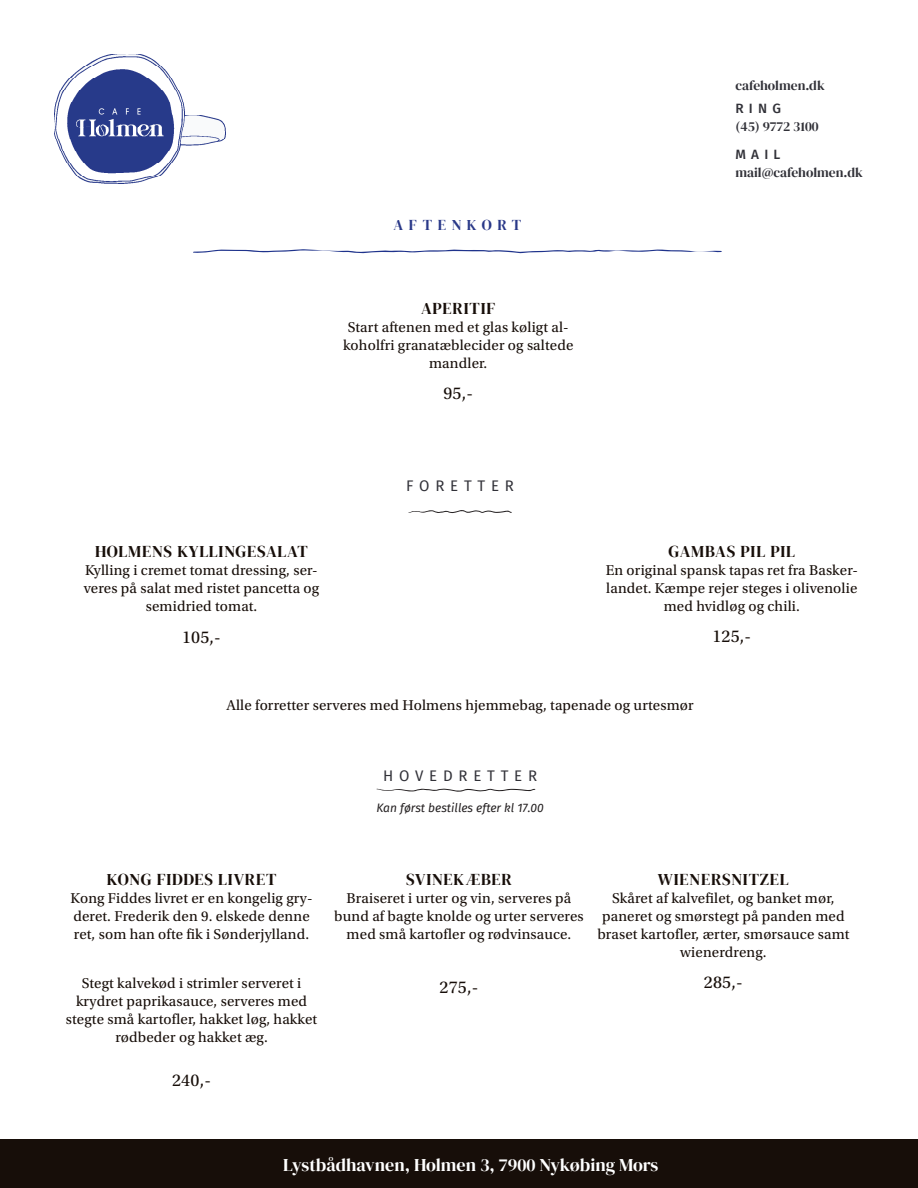
<style>
.page{position:relative;width:918px;height:1188px;background:#fff}
.page>*{position:absolute;margin:0;border:0;box-sizing:border-box;transform-origin:0 0}
.t1{font:18px "DM Serif Display";color:#fff}
.Menu_Item_Description{font:18px "Utopia Std";letter-spacing:.01em;color:#170e09}
.Menu_item{font:16.5px "DM Serif Display";letter-spacing:.05em;color:#170e09}
.Menu_Item_Description-2{font:16.5px "DM Serif Display";letter-spacing:.05em;color:#170e09}
.Menu_Item_Description-3{font:15px/18px "Utopia Std";letter-spacing:.01em;color:#170e09;text-align:center}
.Menu_Section{font:15px "Fira Sans";letter-spacing:.385em;color:#313138}
.Menu_Section-2{font:15px "DM Serif Display";letter-spacing:.37em;color:#293888}
.t2{font:13.5px "DM Serif Display";color:#313138}
.t3{font:500 13.5px "Fira Sans";letter-spacing:.385em;color:#313138}
.t4{font:italic 12px "Fira Sans";color:#231f20}
</style>
<div class="page">
<svg style="left:193px;top:249px;width:529px;height:4px"></svg>
<img style="left:54px;top:54px;width:172px;height:129px">
<div style="left:0;top:1140px;width:918px;height:48px;background:#170e09"></div>
<svg style="left:409px;top:510px;width:103px;height:3px"></svg>
<svg style="left:377px;top:789px;width:158px;height:3px"></svg>
<p class="Menu_Section-2" style="left:394px;top:216px;width:129px">AFTENKORT</p>
<p class="Menu_item" style="left:421px;top:298px;width:76px">APERITIF</p>
<p class="Menu_Item_Description-3" style="left:343px;top:318px;width:232px">Start aftenen med et glas køligt al&shy;koholfri granatæblecider og saltede mandler.</p>
<p class="Menu_Item_Description" style="left:443px;top:383px;width:31px">95,-</p>
<p class="Menu_item" style="left:95px;top:542px;width:215px">HOLMENS KYLLINGESALAT</p>
<p class="Menu_Item_Description-3" style="left:84px;top:562px;width:237px">Kylling i cremet tomat dressing, ser&shy;veres på salat med ristet pancetta og semidried tomat.</p>
<p class="Menu_Item_Description" style="left:182px;top:627px;width:40px">105,-</p>
<p class="Menu_Section" style="left:406px;top:474px;width:109px">FORETTER</p>
<p class="t2" style="left:735px;top:77px;width:91px">cafeholmen.dk</p>
<p class="t3" style="left:736px;top:97px;width:47px">RING</p>
<p class="t2" style="left:735px;top:118px;width:85px">(45) 9772 3100</p>
<p class="t3" style="left:736px;top:144px;width:46px">MAIL</p>
<p class="t2" style="left:735px;top:165px;width:129px">mail@cafeholmen.dk</p>
<p class="Menu_Item_Description-2" style="left:669px;top:542px;width:128px">GAMBAS PIL PIL</p>
<p class="Menu_Item_Description-3" style="left:606px;top:562px;width:254px">En original spansk tapas ret fra Basker&shy;landet. Kæmpe rejer steges i olivenolie med hvidløg og chili.</p>
<p class="Menu_Item_Description" style="left:712px;top:626px;width:40px">125,-</p>
<p class="Menu_Item_Description-3" style="left:226px;top:696px;width:469px">Alle forretter serveres med Holmens hjemmebag, tapenade og urtesmør</p>
<p class="Menu_Section" style="left:383px;top:764px;width:155px">HOVEDRETTER</p>
<p class="t4" style="left:376px;top:798px;width:169px">Kan først bestilles efter kl 17.00</p>
<p class="Menu_item" style="left:107px;top:870px;width:171px">KONG FIDDES LIVRET</p>
<p class="Menu_Item_Description-3" style="left:71px;top:890px;width:243px;text-align:left">Kong Fiddes livret er en kongelig gry&shy;deret. Frederik den 9. elskede denne ret, som han ofte fik i Sønderjylland.</p>
<p class="Menu_Item_Description-3" style="left:66px;top:975px;width:253px">Stegt kalvekød i strimler serveret i krydret paprikasauce, serveres med stegte små kartofler, hakket løg, hakket rødbeder og hakket æg.</p>
<p class="Menu_Item_Description" style="left:172px;top:1071px;width:40px">240,-</p>
<p class="Menu_Item_Description-2" style="left:406px;top:870px;width:107px">SVINEKÆBER</p>
<p class="Menu_Item_Description-3" style="left:334px;top:890px;width:251px">Braiseret i urter og vin, serveres på bund af bagte knolde og urter serveres med små kartofler og rødvinsauce.</p>
<p class="Menu_Item_Description" style="left:440px;top:978px;width:40px">275,-</p>
<p class="Menu_item" style="left:658px;top:870px;width:133px">WIENERSNITZEL</p>
<p class="Menu_Item_Description-3" style="left:597px;top:890px;width:254px">Skåret af kalvefilet, og banket mør, paneret og smørstegt på panden med braset kartofler, ærter, smørsauce samt wienerdreng.</p>
<p class="Menu_Item_Description" style="left:704px;top:973px;width:40px">285,-</p>
<p class="t1" style="left:283px;top:1154px;width:377px">Lystbådhavnen, Holmen 3, 7900 Nykøbing Mors</p>
</div>
